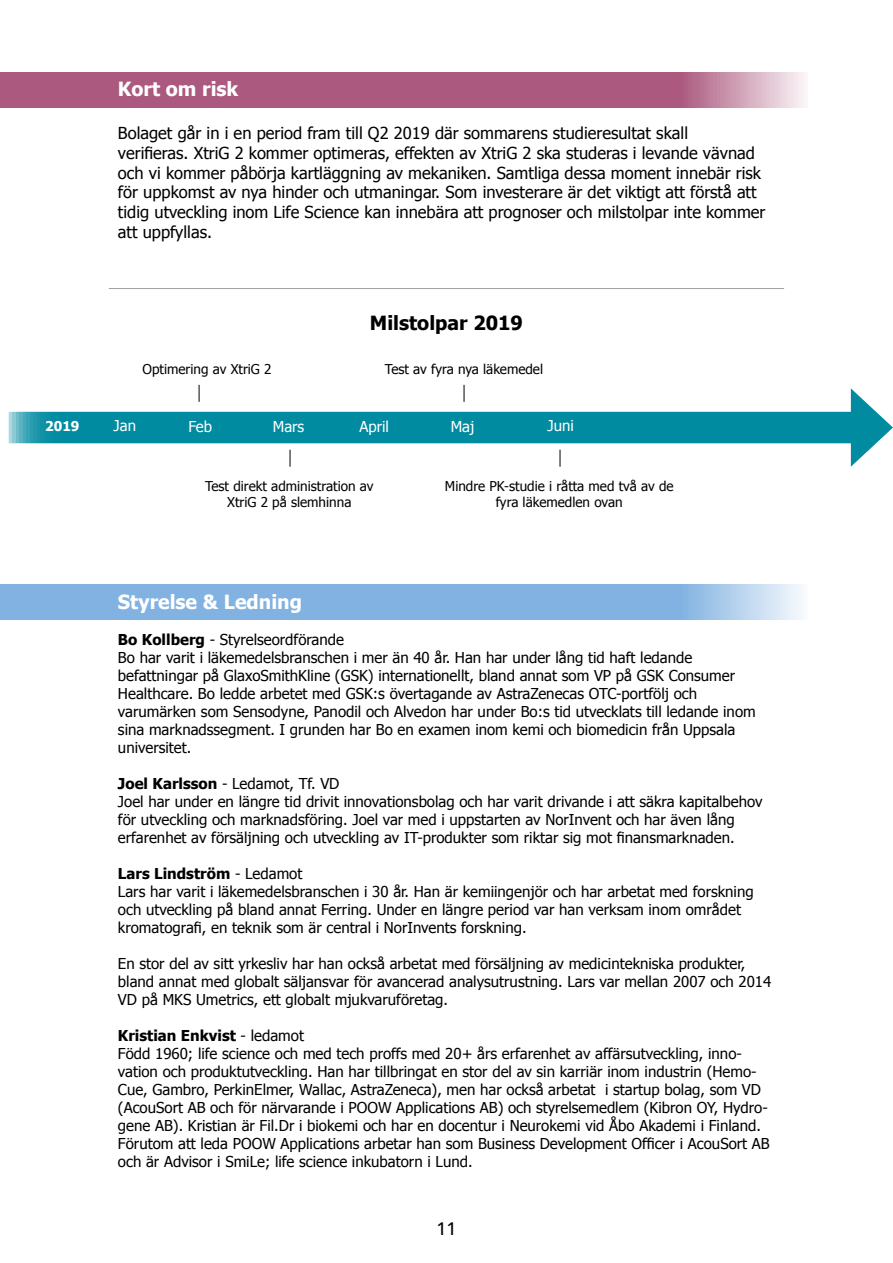
<style>
.page{position:relative;width:893px;height:1263px;background:#fff}
.page>*{position:absolute;margin:0;border:0;box-sizing:border-box;transform-origin:0 0}
.t1{font:700 19.5px "Tahoma";color:#fff}
.t2{font:700 19.5px "Tahoma";color:#000}
.t3{font:500 18px "Avenir";color:#000}
.t4{font:16.5px/19.8px "Tahoma";color:#000}
.t5{font:15px/18px "Tahoma";color:#000}
.t6{font:15px "Tahoma";color:#fff}
.t7{font:13.5px/16.2px "Tahoma";color:#000;text-align:center}
.t8{font:700 13.5px "Tahoma";color:#fff}
.s1{font-weight:700}
</style>
<div class="page">
<div style="left:0;top:72px;width:808px;height:35px;background:#ab597e"></div>
<div style="left:0;top:584px;width:808px;height:36px;background:#81b2e1"></div>
<div style="left:9px;top:412px;width:856px;height:31px;background:#008ba1"></div>
<svg style="left:851px;top:388px;width:42px;height:79px"></svg>
<svg style="left:199px;top:385px;width:1px;height:17px"></svg>
<svg style="left:290px;top:450px;width:1px;height:17px"></svg>
<svg style="left:464px;top:385px;width:1px;height:17px"></svg>
<svg style="left:560px;top:450px;width:1px;height:17px"></svg>
<hr style="left:109px;top:288px;width:675px;height:1px;background:#6e6d6d">
<p class="t8" style="left:45px;top:417px;width:36px">2019</p>
<h1 class="t1" style="left:118px;top:75px;width:122px">Kort om risk</h1>
<p class="t4" style="left:118px;top:122px;width:649px">Bolaget går in i en period fram till Q2 2019 där sommarens studieresultat skall<br>verifieras. XtriG 2 kommer optimeras, effekten av XtriG 2 ska studeras i levande vävnad och vi kommer påbörja kartläggning av mekaniken. Samtliga dessa moment innebär risk för uppkomst av nya hinder och utmaningar. Som investerare är det viktigt att förstå att tidig utveckling inom Life Science kan innebära att prognoser och milstolpar inte kommer att uppfyllas.</p>
<p class="t7" style="left:143px;top:360px;width:131px">Optimering av XtriG 2</p>
<h1 class="t2" style="left:370px;top:309px;width:155px">Milstolpar 2019</h1>
<p class="t7" style="left:385px;top:360px;width:160px">Test av fyra nya läkemedel</p>
<p class="t6" style="left:114px;top:416px;width:24px">Jan</p>
<p class="t6" style="left:188px;top:416px;width:25px">Feb</p>
<p class="t6" style="left:273px;top:416px;width:33px">Mars</p>
<p class="t6" style="left:359px;top:416px;width:31px">April</p>
<p class="t6" style="left:451px;top:416px;width:25px">Maj</p>
<p class="t6" style="left:547px;top:416px;width:28px">Juni</p>
<p class="t7" style="left:205px;top:477px;width:170px">Test direkt administration av<br>XtriG 2 på slemhinna</p>
<p class="t7" style="left:445px;top:477px;width:230px">Mindre PK-studie i råtta med två av de fyra läkemedlen ovan</p>
<h1 class="t1" style="left:118px;top:588px;width:186px">Styrelse &amp; Ledning</h1>
<p class="t5" style="left:118px;top:630px;width:639px"><span class="s1">Bo Kollberg</span> - Styrelseordförande<br>Bo har varit i läkemedelsbranschen i mer än 40 år. Han har under lång tid haft ledande befattningar på GlaxoSmithKline (GSK) internationellt, bland annat som VP på GSK Consumer Healthcare. Bo ledde arbetet med GSK:s övertagande av AstraZenecas OTC-portfölj och varumärken som Sensodyne, Panodil och Alvedon har under Bo:s tid utvecklats till ledande inom sina marknadssegment. I grunden har Bo en examen inom kemi och biomedicin från Uppsala universitet.</p>
<p class="t5" style="left:118px;top:774px;width:646px"><span class="s1">Joel Karlsson</span> - Ledamot, Tf. VD<br>Joel har under en längre tid drivit innovationsbolag och har varit drivande i att säkra kapitalbehov för utveckling och marknadsföring. Joel var med i uppstarten av NorInvent och har även lång erfarenhet av försäljning och utveckling av IT-produkter som riktar sig mot finansmarknaden.</p>
<p class="t5" style="left:118px;top:864px;width:637px"><span class="s1">Lars Lindström</span> - Ledamot<br>Lars har varit i läkemedelsbranschen i 30 år. Han är kemiingenjör och har arbetat med forskning och utveckling på bland annat Ferring. Under en längre period var han verksam inom området kromatografi, en teknik som är central i NorInvents forskning.</p>
<p class="t5" style="left:118px;top:954px;width:655px">En stor del av sitt yrkesliv har han också arbetat med försäljning av medicintekniska produkter, bland annat med globalt säljansvar för avancerad analysutrustning. Lars var mellan 2007 och 2014<br>VD på MKS Umetrics, ett globalt mjukvaruföretag.</p>
<p class="t5" style="left:118px;top:1026px;width:653px"><span class="s1">Kristian Enkvist</span> - ledamot<br>Född 1960; life science och med tech proffs med 20+ års erfarenhet av affärsutveckling, inno&shy;vation och produktutveckling. Han har tillbringat en stor del av sin karriär inom industrin (Hemo-Cue, Gambro, PerkinElmer, Wallac, AstraZeneca), men har också arbetat i startup bolag, som VD (AcouSort AB och för närvarande i POOW Applications AB) och styrelsemedlem (Kibron OY, Hydro&shy;gene AB). Kristian är Fil.Dr i biokemi och har en docentur i Neurokemi vid Åbo Akademi i Finland.<br>Förutom att leda POOW Applications arbetar han som Business Development Officer i AcouSort AB och är Advisor i SmiLe; life science inkubatorn i Lund.</p>
<p class="t3" style="left:436px;top:1213px;width:22px">11</p>
</div>
